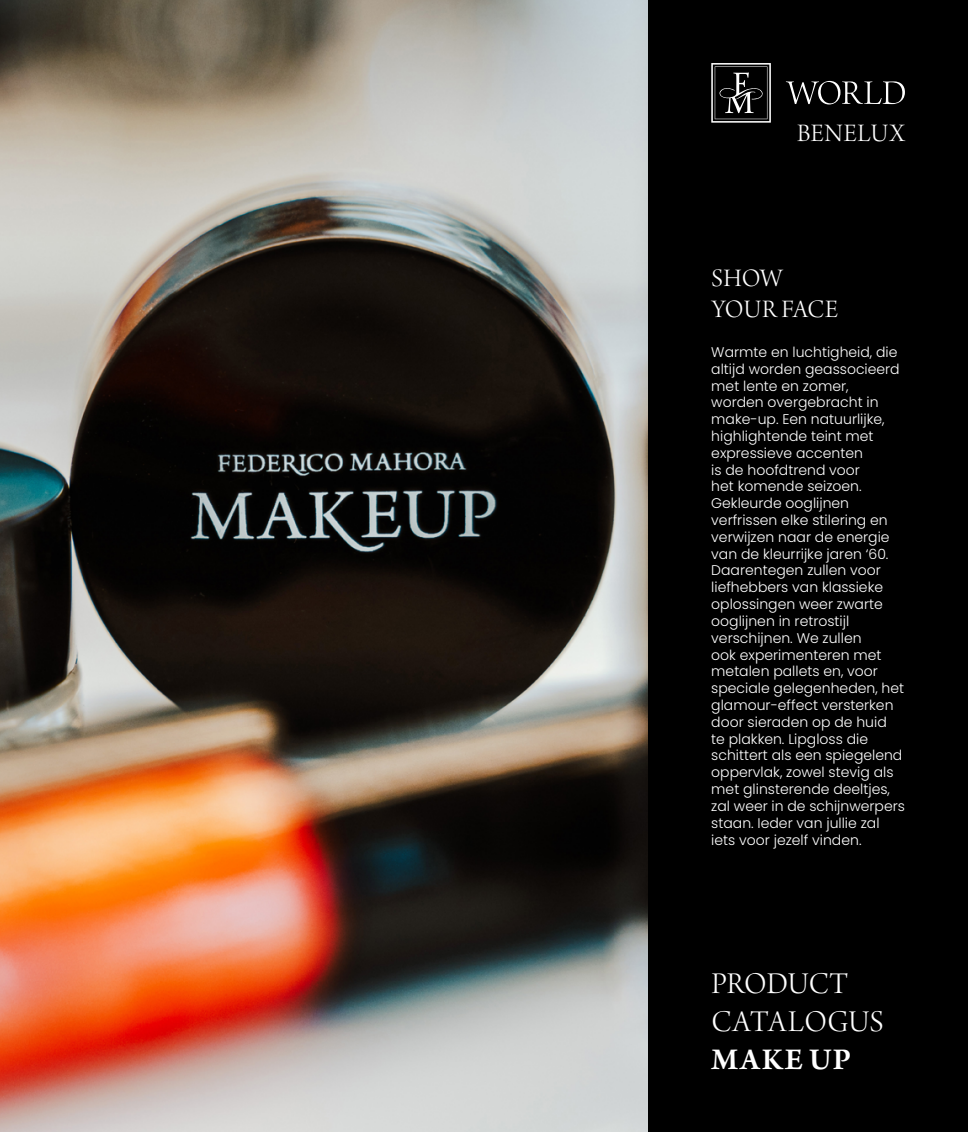
<style>
.page{position:relative;width:968px;height:1132px;background:#fff}
.page>*{position:absolute;margin:0;border:0;box-sizing:border-box;transform-origin:0 0}
.t1{font:31.85px/37.8px "Arno Pro Light Display";letter-spacing:.005em;color:#fff}
.t2{font:600 31.85px "Arno Pro";letter-spacing:.065em;color:#fff}
.t3{font:26.43px/31.5px "Arno Pro Light Display";color:#fff}
.t4{font:26.43px "Arno Pro Light Display";letter-spacing:.02em;color:#fff}
.t5{font:300 14px/16.8px "Poppins";color:#fff}
</style>
<div class="page">
<img style="left:0;top:0;width:648px;height:1131px">
<div style="left:648px;top:0;width:319px;height:1131px;background:#000"></div>
<svg style="left:785px;top:81px;width:119px;height:23px"></svg>
<svg style="left:711px;top:63px;width:59px;height:60px"></svg>
<h2 class="t4" style="left:797px;top:118px;width:109px">BENELUX</h2>
<h2 class="t3" style="left:711px;top:264px;width:128px">SHOW<br>YOUR FACE</h2>
<p class="t5" style="left:711px;top:343px;width:195px">Warmte en luchtigheid, die altijd worden geassocieerd met lente en zomer,<br>worden overgebracht in make-up. Een natuurlijke, highlightende teint met expressieve accenten<br>is de hoofdtrend voor<br>het komende seizoen.<br>Gekleurde ooglijnen verfrissen elke stilering en verwijzen naar de energie van de kleurrijke jaren ‘60.<br>Daarentegen zullen voor liefhebbers van klassieke oplossingen weer zwarte ooglijnen in retrostijl verschijnen. We zullen<br>ook experimenteren met metalen pallets en, voor speciale gelegenheden, het glamour-effect versterken door sieraden op de huid<br>te plakken. Lipgloss die schittert als een spiegelend oppervlak, zowel stevig als met glinsterende deeltjes, zal weer in de schijnwerpers staan. Ieder van jullie zal iets voor jezelf vinden.</p>
<h1 class="t1" style="left:711px;top:966px;width:174px">PRODUCT<br>CATALOGUS</h1>
<h1 class="t2" style="left:711px;top:1040px;width:141px">MAKE UP</h1>
</div>
